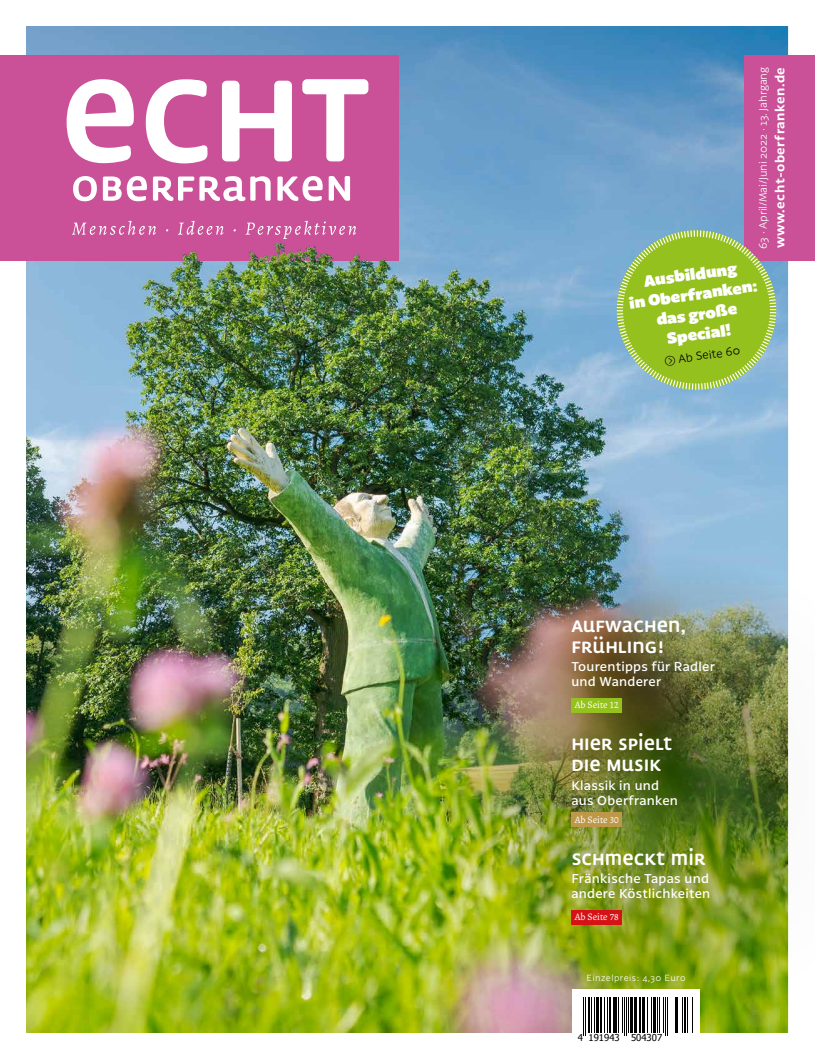
<style>
.page{position:relative;width:815px;height:1063px;background:#fff}
.page>*{position:absolute;margin:0;border:0;box-sizing:border-box;transform-origin:0 0}
.t1{font:17.5px/21px "Oberfranken Headline";color:#fff}
.t2{font:800 15px/20px "Latina Essential";color:#fff;text-align:center}
.t3{font:500 12.5px/15px "Latina Essential";letter-spacing:.02em;color:#fff}
.t4{font:700 12.5px "Latina Essential";letter-spacing:.04em;color:#fff}
.t5{font:300 11.25px "Latina Essential";color:#000}
.t6{font:300 10.62px "Latina Essential";letter-spacing:-.01em;color:#fff}
.t7{font:10px "Alegreya";color:#fff}
.t8{font:9.5px "Tahoma";color:#000}
.t9{font:300 8.75px "Latina Essential";letter-spacing:.05em;color:#fff}
</style>
<div class="page">
<img style="left:26px;top:291px;width:762px;height:742px">
<img style="left:432px;top:552px;width:356px;height:461px">
<div style="left:0;top:55px;width:399px;height:206px;background:#ca5097"></div>
<div style="left:572px;top:989px;width:128px;height:74px;background:#fff"></div>
<svg style="left:583px;top:997px;width:85px;height:38px"></svg>
<svg style="left:675px;top:997px;width:18px;height:36px"></svg>
<div style="left:744px;top:55px;width:71px;height:206px;background:#ca5097"></div>
<div style="left:571px;top:698px;width:51px;height:15px;background:#95c11f"></div>
<div style="left:571px;top:812px;width:51px;height:15px;background:#bd9849"></div>
<div style="left:571px;top:910px;width:51px;height:14px;background:#d51317"></div>
<img style="left:26px;top:27px;width:762px;height:264px">
<svg style="left:611px;top:225px;width:171px;height:170px;background:#96ba5e"></svg>
<p class="t6" style="left:757px;top:249px;width:183px;rotate:-90deg">63 · April/Mai/Juni 2022 · 13. Jahrgang</p>
<p class="t4" style="left:773px;top:248px;width:183px;rotate:-90deg">www.echt-oberfranken.de</p>
<p class="t2" style="left:625px;top:274px;width:130px;rotate:-8deg">Ausbildung<br>in Oberfranken: das große<br>Special!</p>
<p class="t5" style="left:677px;top:353px;width:64px;rotate:-8deg">Ab Seite 60</p>
<h1 class="t1" style="left:571px;top:615px;width:116px">AUFWACHEN,<br>FRÜHLING!</h1>
<p class="t3" style="left:571px;top:660px;width:145px">Tourentipps für Radler und Wanderer</p>
<p class="t7" style="left:575px;top:698px;width:45px">Ab Seite 12</p>
<h1 class="t1" style="left:571px;top:734px;width:102px">HIER SPIELT<br>DIE MUSIK</h1>
<p class="t3" style="left:571px;top:778px;width:108px">Klassik in und aus Oberfranken</p>
<p class="t7" style="left:575px;top:813px;width:45px">Ab Seite 30</p>
<h1 class="t1" style="left:571px;top:848px;width:135px">SCHMECKT MIR</h1>
<p class="t3" style="left:571px;top:871px;width:140px">Fränkische Tapas und andere Köstlichkeiten</p>
<p class="t7" style="left:575px;top:910px;width:45px">Ab Seite 78</p>
<p class="t9" style="left:587px;top:972px;width:101px">Einzelpreis: 4,30 Euro</p>
<p class="t8" style="left:578px;top:1031px;width:86px">4 191943 504307</p>
</div>
